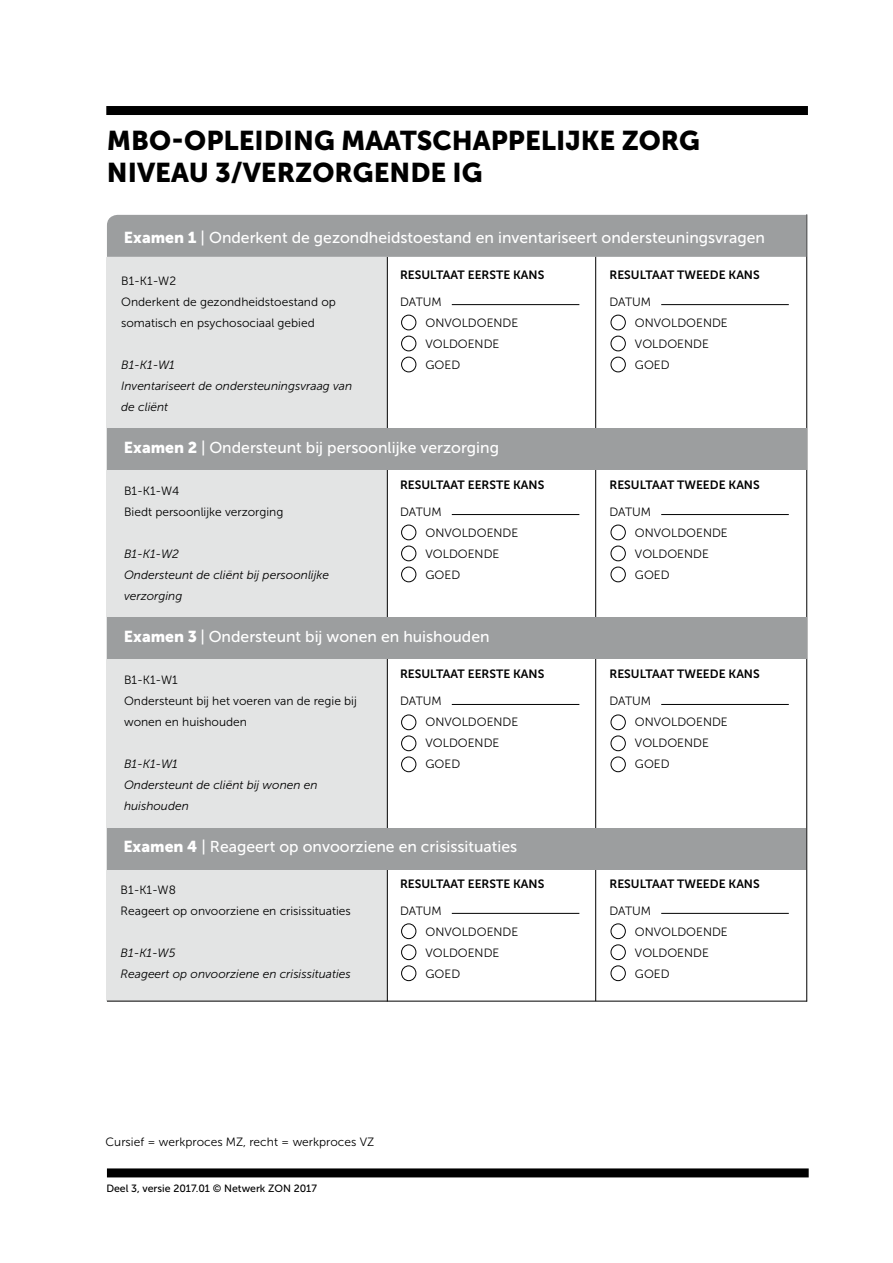
<style>
.page{position:relative;width:893px;height:1263px;background:#fff}
.page>*{position:absolute;margin:0;border:0;box-sizing:border-box;transform-origin:0 0}
.t1{font:27px/32.4px "Museo Sans 900";color:#000}
.t2{font:15.75px "Museo Sans 500";color:#fff}
.t3{font:12px/21px "Museo Sans 300";color:#000}
.t4{font:italic 12px/21px "Museo Sans 300";color:#000}
.t5{font:12px "Museo Sans 700";color:#000}
.t6{font:10.5px "Museo Sans 500";color:#000}
.s1{font-family:"Museo Sans 900"}
</style>
<div class="page">
<div style="left:106px;top:106px;width:702px;height:9px;background:#000"></div>
<div style="left:107px;top:1168px;width:702px;height:9px;background:#000"></div>
<div style="left:107px;top:257px;width:280px;height:744px;background:#e3e4e4"></div>
<hr style="left:452px;top:304px;width:127px;height:1px;background:#000">
<div style="left:401px;top:315px;width:15px;height:15px;border:1px solid #000;border-radius:50%"></div>
<div style="left:401px;top:336px;width:15px;height:15px;border:1px solid #000;border-radius:50%"></div>
<div style="left:401px;top:357px;width:15px;height:15px;border:1px solid #000;border-radius:50%"></div>
<hr style="left:661px;top:304px;width:128px;height:1px;background:#000">
<div style="left:611px;top:315px;width:15px;height:15px;border:1px solid #000;border-radius:50%"></div>
<div style="left:611px;top:336px;width:15px;height:15px;border:1px solid #000;border-radius:50%"></div>
<div style="left:611px;top:357px;width:15px;height:15px;border:1px solid #000;border-radius:50%"></div>
<hr style="left:452px;top:514px;width:127px;height:1px;background:#000">
<div style="left:401px;top:525px;width:15px;height:15px;border:1px solid #000;border-radius:50%"></div>
<div style="left:401px;top:546px;width:15px;height:15px;border:1px solid #000;border-radius:50%"></div>
<div style="left:401px;top:567px;width:15px;height:15px;border:1px solid #000;border-radius:50%"></div>
<hr style="left:661px;top:514px;width:128px;height:1px;background:#000">
<div style="left:611px;top:525px;width:15px;height:15px;border:1px solid #000;border-radius:50%"></div>
<div style="left:611px;top:546px;width:15px;height:15px;border:1px solid #000;border-radius:50%"></div>
<div style="left:611px;top:567px;width:15px;height:15px;border:1px solid #000;border-radius:50%"></div>
<hr style="left:452px;top:704px;width:127px;height:1px;background:#000">
<div style="left:401px;top:715px;width:15px;height:15px;border:1px solid #000;border-radius:50%"></div>
<div style="left:401px;top:736px;width:15px;height:15px;border:1px solid #000;border-radius:50%"></div>
<div style="left:401px;top:757px;width:15px;height:15px;border:1px solid #000;border-radius:50%"></div>
<hr style="left:661px;top:704px;width:128px;height:1px;background:#000">
<div style="left:611px;top:715px;width:15px;height:15px;border:1px solid #000;border-radius:50%"></div>
<div style="left:611px;top:736px;width:15px;height:15px;border:1px solid #000;border-radius:50%"></div>
<div style="left:611px;top:757px;width:15px;height:15px;border:1px solid #000;border-radius:50%"></div>
<hr style="left:452px;top:913px;width:127px;height:1px;background:#000">
<div style="left:401px;top:923px;width:15px;height:16px;border:1px solid #000;border-radius:50%"></div>
<div style="left:401px;top:944px;width:15px;height:16px;border:1px solid #000;border-radius:50%"></div>
<div style="left:401px;top:965px;width:15px;height:16px;border:1px solid #000;border-radius:50%"></div>
<hr style="left:661px;top:913px;width:128px;height:1px;background:#000">
<div style="left:611px;top:923px;width:15px;height:16px;border:1px solid #000;border-radius:50%"></div>
<div style="left:611px;top:944px;width:15px;height:16px;border:1px solid #000;border-radius:50%"></div>
<div style="left:611px;top:965px;width:15px;height:16px;border:1px solid #000;border-radius:50%"></div>
<hr style="left:107px;top:1001px;width:700px;height:1px;background:#000">
<hr style="left:806px;top:214px;width:1px;height:787px;background:#000">
<hr style="left:595px;top:256px;width:1px;height:745px;background:#000">
<hr style="left:387px;top:257px;width:1px;height:744px;background:#000">
<div style="left:107px;top:215px;width:699px;height:42px;background:#9c9e9f"></div>
<div style="left:107px;top:428px;width:699px;height:42px;background:#9c9e9f"></div>
<div style="left:107px;top:617px;width:699px;height:42px;background:#9c9e9f"></div>
<div style="left:107px;top:828px;width:699px;height:42px;background:#9c9e9f"></div>
<h1 class="t1" style="left:107px;top:124px;width:595px">MBO-OPLEIDING MAATSCHAPPELIJKE ZORG<br>NIVEAU 3/VERZORGENDE IG</h1>
<h2 class="t2" style="left:124px;top:229px;width:642px"><span class="s1">Examen 1</span> | Onderkent de gezondheidstoestand en inventariseert ondersteuningsvragen</h2>
<p class="t3" style="left:121px;top:270px;width:216px">B1-K1-W2<br>Onderkent de gezondheidstoestand op somatisch en psychosociaal gebied</p>
<p class="t4" style="left:121px;top:354px;width:233px">B1-K1-W1<br>Inventariseert de ondersteuningsvraag van de cliënt</p>
<p class="t5" style="left:400px;top:268px;width:146px">RESULTAAT EERSTE KANS</p>
<p class="t3" style="left:426px;top:291px;width:94px;text-indent:-26px">DATUM<br>ONVOLDOENDE<br>VOLDOENDE<br>GOED</p>
<h2 class="t2" style="left:124px;top:439px;width:377px"><span class="s1">Examen 2</span> | Ondersteunt bij persoonlijke verzorging</h2>
<p class="t3" style="left:124px;top:480px;width:161px">B1-K1-W4<br>Biedt persoonlijke verzorging</p>
<p class="t4" style="left:124px;top:543px;width:207px">B1-K1-W2<br>Ondersteunt de cliënt bij persoonlijke verzorging</p>
<p class="t5" style="left:400px;top:478px;width:146px">RESULTAAT EERSTE KANS</p>
<p class="t3" style="left:426px;top:501px;width:94px;text-indent:-26px">DATUM<br>ONVOLDOENDE<br>VOLDOENDE<br>GOED</p>
<h2 class="t2" style="left:124px;top:628px;width:367px"><span class="s1">Examen 3</span> | Ondersteunt bij wonen en huishouden</h2>
<p class="t3" style="left:124px;top:669px;width:234px">B1-K1-W1<br>Ondersteunt bij het voeren van de regie bij wonen en huishouden</p>
<p class="t4" style="left:124px;top:753px;width:195px">B1-K1-W1<br>Ondersteunt de cliënt bij wonen en huishouden</p>
<p class="t5" style="left:400px;top:667px;width:146px">RESULTAAT EERSTE KANS</p>
<p class="t3" style="left:426px;top:690px;width:94px;text-indent:-26px">DATUM<br>ONVOLDOENDE<br>VOLDOENDE<br>GOED</p>
<h2 class="t2" style="left:123px;top:838px;width:395px"><span class="s1">Examen 4</span> | Reageert op onvoorziene en crisissituaties</h2>
<p class="t3" style="left:121px;top:879px;width:232px">B1-K1-W8<br>Reageert op onvoorziene en crisissituaties</p>
<p class="t4" style="left:121px;top:942px;width:232px">B1-K1-W5<br>Reageert op onvoorziene en crisissituaties</p>
<p class="t5" style="left:400px;top:877px;width:146px">RESULTAAT EERSTE KANS</p>
<p class="t3" style="left:426px;top:900px;width:94px;text-indent:-26px">DATUM<br>ONVOLDOENDE<br>VOLDOENDE<br>GOED</p>
<p class="t3" style="left:106px;top:1131px;width:270px">Cursief = werkproces MZ, recht = werkproces VZ</p>
<p class="t6" style="left:106px;top:1182px;width:212px">Deel 3, versie 2017.01 © Netwerk ZON 2017</p>
<p class="t5" style="left:609px;top:268px;width:152px">RESULTAAT TWEEDE KANS</p>
<p class="t3" style="left:635px;top:291px;width:94px;text-indent:-26px">DATUM<br>ONVOLDOENDE<br>VOLDOENDE<br>GOED</p>
<p class="t5" style="left:609px;top:478px;width:152px">RESULTAAT TWEEDE KANS</p>
<p class="t3" style="left:635px;top:501px;width:94px;text-indent:-26px">DATUM<br>ONVOLDOENDE<br>VOLDOENDE<br>GOED</p>
<p class="t5" style="left:609px;top:667px;width:152px">RESULTAAT TWEEDE KANS</p>
<p class="t3" style="left:635px;top:690px;width:94px;text-indent:-26px">DATUM<br>ONVOLDOENDE<br>VOLDOENDE<br>GOED</p>
<p class="t5" style="left:609px;top:877px;width:152px">RESULTAAT TWEEDE KANS</p>
<p class="t3" style="left:635px;top:900px;width:94px;text-indent:-26px">DATUM<br>ONVOLDOENDE<br>VOLDOENDE<br>GOED</p>
</div>
